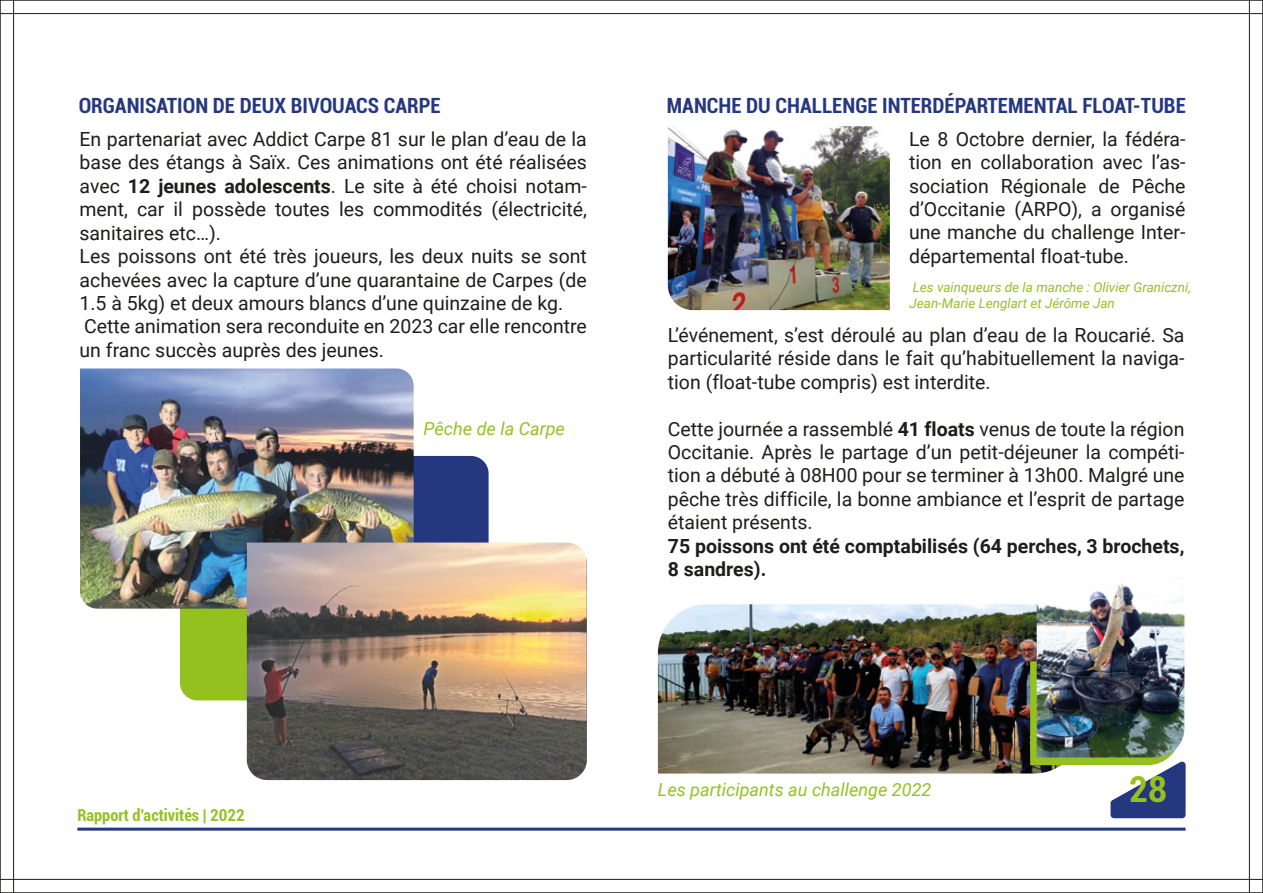
<style>
.page{position:relative;width:1263px;height:893px;background:#fff}
.page>*{position:absolute;margin:0;border:0;box-sizing:border-box;transform-origin:0 0}
.t1{font:700 condensed 35.7px "Roboto";color:#95c11f}
.t2{font:700 condensed 21px "Roboto";color:#25377f}
.t3{font:19.5px/23.4px "Roboto";color:#1d1d1b;text-align:justify}
.t4{font:700 19.5px/23.4px "Roboto";color:#1d1d1b}
.t5{font:italic 18px "Roboto";color:#95c11f}
.t6{font:700 condensed 16.5px "Roboto";color:#95c11f}
.t7{font:italic 13.5px/16.2px "Roboto";color:#95c11f}
.s1{font-weight:700}
</style>
<div class="page">
<img style="left:0;top:0;width:1263px;height:893px">
<hr style="left:13px;top:0;width:1px;height:893px;background:#1d1d1b">
<hr style="left:0;top:13px;width:1263px;height:1px;background:#1d1d1b">
<hr style="left:0;top:879px;width:1263px;height:1px;background:#1d1d1b">
<hr style="left:1249px;top:0;width:1px;height:893px;background:#1d1d1b">
<p class="t2" style="left:79px;top:90px;width:363px">ORGANISATION DE DEUX BIVOUACS CARPE</p>
<p class="t2" style="left:667px;top:90px;width:521px">MANCHE DU CHALLENGE INTERDÉPARTEMENTAL FLOAT-TUBE</p>
<p class="t3" style="left:80px;top:127px;width:509px;text-align:left">En partenariat avec Addict Carpe 81 sur le plan d’eau de la base des étangs à Saïx. Ces animations ont été réalisées avec <span class="s1">12 jeunes adolescents</span>. Le site à été choisi notam&shy;ment, car il possède toutes les commodités (électricité, sanitaires etc…).<br>Les poissons ont été très joueurs, les deux nuits se sont achevées avec la capture d’une quarantaine de Carpes (de 1.5 à 5kg) et deux amours blancs d’une quinzaine de kg.<br>Cette animation sera reconduite en 2023 car elle rencontre un franc succès auprès des jeunes.</p>
<p class="t3" style="left:909px;top:126px;width:278px">Le 8 Octobre dernier, la fédéra&shy;tion en collaboration avec l’as&shy;sociation Régionale de Pêche d’Occitanie (ARPO), a organisé une manche du challenge Inter&shy;départemental float-tube.</p>
<p class="t7" style="left:909px;top:278px;width:283px">Les vainqueurs de la manche : Olivier Graniczni,<br>Jean-Marie Lenglart et Jérôme Jan</p>
<p class="t3" style="left:668px;top:323px;width:518px">L’événement, s’est déroulé au plan d’eau de la Roucarié. Sa particularité réside dans le fait qu’habituellement la naviga&shy;tion (float-tube compris) est interdite.</p>
<p class="t3" style="left:668px;top:416px;width:518px">Cette journée a rassemblé <span class="s1">41 floats</span> venus de toute la région Occitanie. Après le partage d’un petit-déjeuner la compéti&shy;tion a débuté à 08H00 pour se terminer à 13h00. Malgré une pêche très difficile, la bonne ambiance et l’esprit de partage étaient présents.</p>
<p class="t4" style="left:668px;top:533px;width:518px">75 poissons ont été comptabilisés (64 perches, 3 brochets,<br>8 sandres).</p>
<p class="t5" style="left:424px;top:416px;width:143px">Pêche de la Carpe</p>
<p class="t6" style="left:77px;top:804px;width:169px">Rapport d'activités | 2022</p>
<p class="t5" style="left:658px;top:777px;width:275px">Les participants au challenge 2022</p>
<h1 class="t1" style="left:1129px;top:764px;width:39px">28</h1>
</div>
